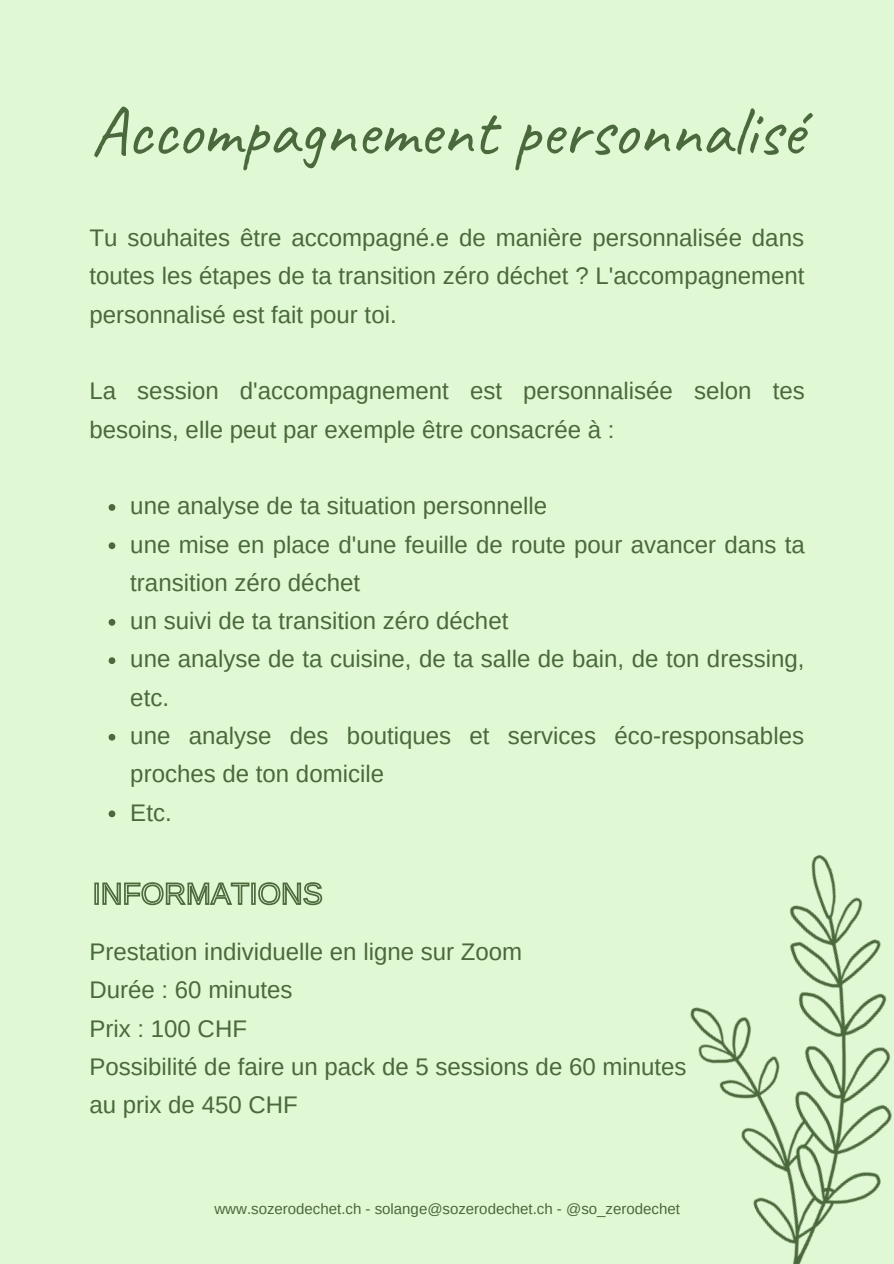
<style>
.page{position:relative;width:894px;height:1264px;background:#fff}
.page>*{position:absolute;margin:0;border:0;box-sizing:border-box;transform-origin:0 0}
.t1{font:70.5px "Caveat";color:#4a693c}
.t2{font:24px/38.2px "Arimo";color:#4a693c}
.t3{font:15px "Arimo";color:#4a693c}
</style>
<div class="page">
<div style="left:0;top:0;width:893px;height:1263px;background:#e1f8d4"></div>
<img style="left:690px;top:854px;width:202px;height:409px">
<svg style="left:109px;top:504px;width:6px;height:7px"></svg>
<svg style="left:109px;top:542px;width:6px;height:7px"></svg>
<svg style="left:109px;top:619px;width:6px;height:6px"></svg>
<svg style="left:109px;top:657px;width:6px;height:7px"></svg>
<svg style="left:94px;top:733px;width:229px;height:173px"></svg>
<p class="t1" style="left:91px;top:87px;width:714px">Accompagnement personnalisé</p>
<p class="t2" style="left:89px;top:219px;width:716px;text-align:justify">Tu souhaites être accompagné.e de manière personnalisée dans toutes les étapes de ta transition zéro déchet ? L'accompagnement personnalisé est fait pour toi.</p>
<p class="t2" style="left:89px;top:372px;width:716px">La session d'accompagnement est personnalisée selon tes besoins, elle peut par exemple être consacrée à :</p>
<p class="t2" style="left:130px;top:486px;width:418px">une analyse de ta situation personnelle</p>
<p class="t2" style="left:130px;top:525px;width:676px">une mise en place d'une feuille de route pour avancer dans ta transition zéro déchet</p>
<p class="t2" style="left:130px;top:601px;width:379px">un suivi de ta transition zéro déchet</p>
<p class="t2" style="left:130px;top:640px;width:675px">une analyse de ta cuisine, de ta salle de bain, de ton dressing, etc.</p>
<p class="t2" style="left:130px;top:716px;width:675px">une analyse des boutiques et services éco-responsables proches de ton domicile</p>
<p class="t2" style="left:130px;top:793px;width:43px">Etc.</p>
<p class="t2" style="left:89px;top:932px;width:434px">Prestation individuelle en ligne sur Zoom</p>
<p class="t2" style="left:89px;top:970px;width:204px">Durée : 60 minutes</p>
<p class="t2" style="left:89px;top:1009px;width:159px">Prix : 100 CHF</p>
<p class="t2" style="left:89px;top:1047px;width:598px">Possibilité de faire un pack de 5 sessions de 60 minutes</p>
<p class="t2" style="left:89px;top:1085px;width:210px">au prix de 450 CHF</p>
<p class="t3" style="left:214px;top:1200px;width:467px">www.sozerodechet.ch - solange@sozerodechet.ch - @so_zerodechet</p>
</div>
